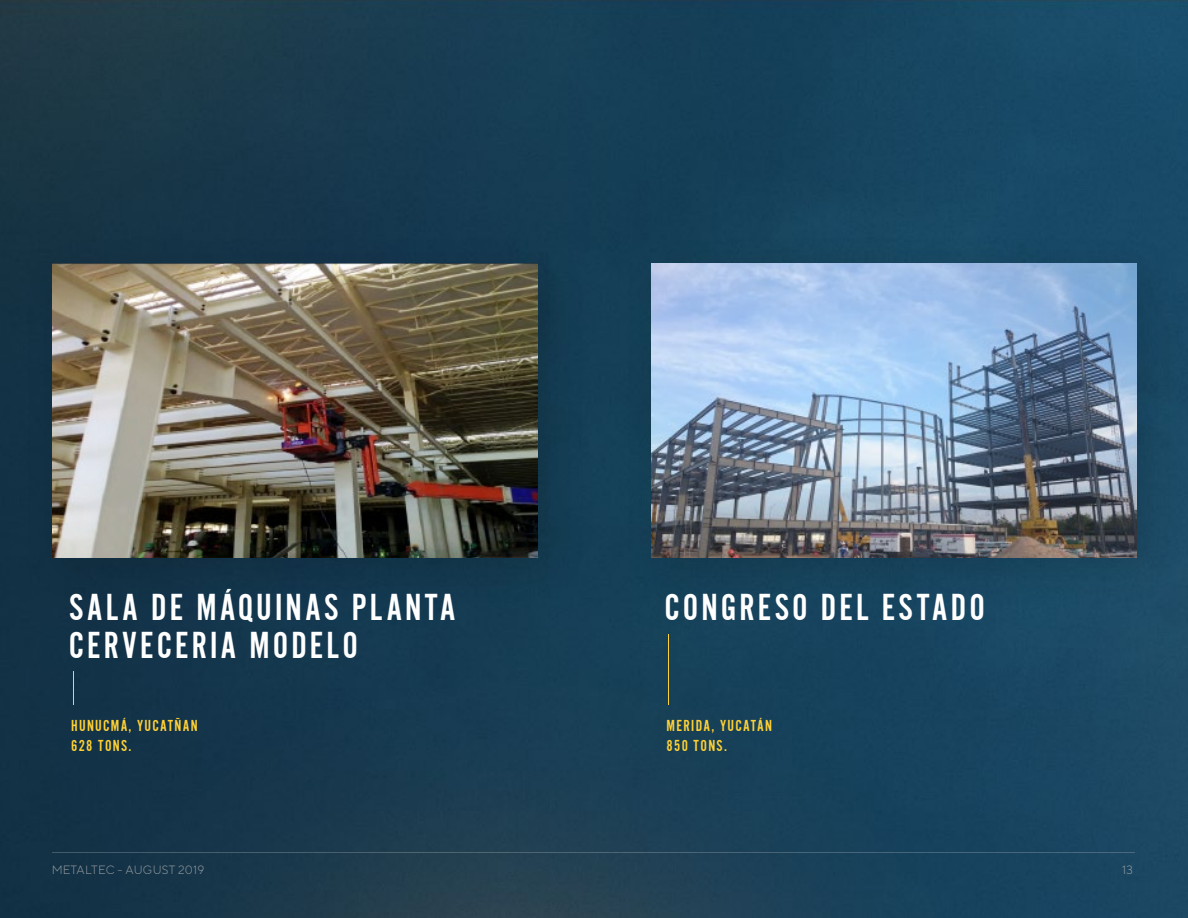
<style>
.page{position:relative;width:1188px;height:918px;background:#fff}
.page>*{position:absolute;margin:0;border:0;box-sizing:border-box;transform-origin:0 0}
.t1{font:39px/38.4px "Alternate Got No 2 D";letter-spacing:.08em;color:#fff}
.t2{font:16.5px/19.8px "Alternate Got No 2 D";letter-spacing:.08em;color:#ffd134}
.t3{font:300 12px "TT Norms";letter-spacing:.02em;color:#b9b9b9}
</style>
<div class="page">
<img style="left:0;top:0;width:1188px;height:918px">
<hr style="left:52px;top:853px;width:1083px;height:1px;background:#d7d7d7">
<img style="left:0;top:202px;width:718px;height:465px">
<img style="left:53px;top:264px;width:485px;height:294px">
<img style="left:603px;top:217px;width:585px;height:475px">
<img style="left:651px;top:264px;width:485px;height:294px">
<hr style="left:73px;top:672px;width:1px;height:33px;background:#ffd134">
<hr style="left:669px;top:634px;width:1px;height:71px;background:#ffd134">
<p class="t1" style="left:69px;top:589px;width:388px">SALA DE MÁQUINAS PLANTA<br>CERVECERIA MODELO</p>
<p class="t1" style="left:665px;top:589px;width:322px">CONGRESO DEL ESTADO</p>
<p class="t2" style="left:71px;top:716px;width:128px">HUNUCMÁ, YUCATÑAN<br>628 TONS.</p>
<p class="t2" style="left:667px;top:716px;width:107px">MERIDA, YUCATÁN<br>850 TONS.</p>
<p class="t3" style="left:51px;top:862px;width:155px">METALTEC - AUGUST 2019</p>
<p class="t3" style="left:1122px;top:862px;width:12px">13</p>
</div>
